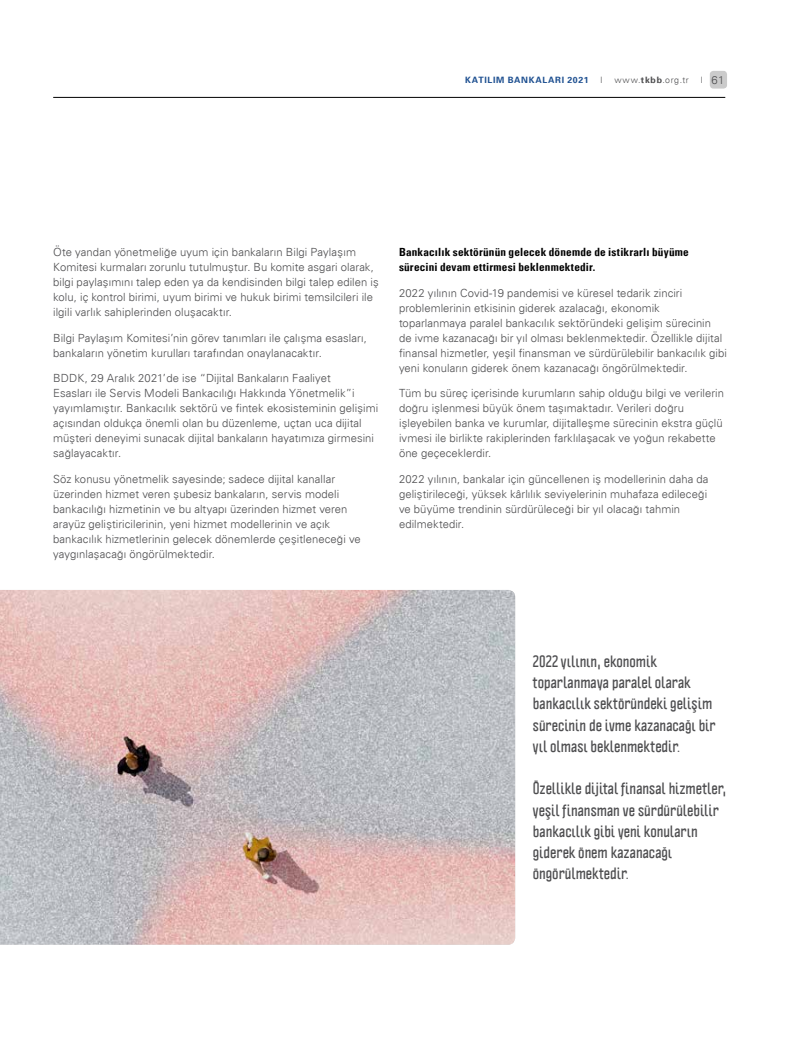
<style>
.page{position:relative;width:798px;height:1063px;background:#fff}
.page>*{position:absolute;margin:0;border:0;box-sizing:border-box;transform-origin:0 0}
.t1{font:700 15px/21.2px "Politica";letter-spacing:.005em;color:#4d4d4f}
.t2{font:300 11.25px/15px "Univers 45";letter-spacing:.005em;color:#4d4d4f}
.t3{font:700 condensed 11.25px/15px "Univers 67";letter-spacing:.015em;color:#000}
.t4{font:700 8.75px "Univers 65";letter-spacing:.075em;color:#1d4f90}
.t5{font:300 8.75px "Univers 45";letter-spacing:.065em;color:#4d4d4f}
.s1{font-family:"Univers 65";font-weight:700}
.s2{font-size:8.75px}
</style>
<div class="page">
<div style="left:709px;top:71px;width:17px;height:18px;background:#cbcbcb;border-radius:4px"></div>
<hr style="left:53px;top:97px;width:672px;height:1px;background:#000">
<img style="left:0;top:590px;width:515px;height:355px">
<p class="t4" style="left:465px;top:74px;width:125px">KATILIM BANKALARI 2021</p>
<p class="t5" style="left:600px;top:74px;width:3px">|</p>
<p class="t5" style="left:614px;top:74px;width:76px">www.<span class="s1">tkbb</span>.org.tr</p>
<p class="t2" style="left:700px;top:72px;width:25px"><span class="s2">|</span> 61</p>
<p class="t2" style="left:53px;top:244px;width:327px">Öte yandan yönetmeliğe uyum için bankaların Bilgi Paylaşım Komitesi kurmaları zorunlu tutulmuştur. Bu komite asgari olarak, bilgi paylaşımını talep eden ya da kendisinden bilgi talep edilen iş kolu, iç kontrol birimi, uyum birimi ve hukuk birimi temsilcileri ile ilgili varlık sahiplerinden oluşacaktır.</p>
<p class="t2" style="left:53px;top:330px;width:315px">Bilgi Paylaşım Komitesi’nin görev tanımları ile çalışma esasları, bankaların yönetim kurulları tarafından onaylanacaktır.</p>
<p class="t2" style="left:53px;top:371px;width:326px">BDDK, 29 Aralık 2021’de ise “Dijital Bankaların Faaliyet<br>Esasları ile Servis Modeli Bankacılığı Hakkında Yönetmelik”i yayımlamıştır. Bankacılık sektörü ve fintek ekosisteminin gelişimi açısından oldukça önemli olan bu düzenleme, uçtan uca dijital müşteri deneyimi sunacak dijital bankaların hayatımıza girmesini sağlayacaktır.</p>
<p class="t2" style="left:53px;top:471px;width:309px">Söz konusu yönetmelik sayesinde; sadece dijital kanallar üzerinden hizmet veren şubesiz bankaların, servis modeli bankacılığı hizmetinin ve bu altyapı üzerinden hizmet veren arayüz geliştiricilerinin, yeni hizmet modellerinin ve açık bankacılık hizmetlerinin gelecek dönemlerde çeşitleneceği ve yaygınlaşacağı öngörülmektedir.</p>
<p class="t3" style="left:399px;top:244px;width:291px">Bankacılık sektörünün gelecek dönemde de istikrarlı büyüme sürecini devam ettirmesi beklenmektedir.</p>
<p class="t2" style="left:399px;top:285px;width:329px">2022 yılının Covid-19 pandemisi ve küresel tedarik zinciri problemlerinin etkisinin giderek azalacağı, ekonomik toparlanmaya paralel bankacılık sektöründeki gelişim sürecinin<br>de ivme kazanacağı bir yıl olması beklenmektedir. Özellikle dijital finansal hizmetler, yeşil finansman ve sürdürülebilir bankacılık gibi yeni konuların giderek önem kazanacağı öngörülmektedir.</p>
<p class="t2" style="left:399px;top:386px;width:326px">Tüm bu süreç içerisinde kurumların sahip olduğu bilgi ve verilerin doğru işlenmesi büyük önem taşımaktadır. Verileri doğru işleyebilen banka ve kurumlar, dijitalleşme sürecinin ekstra güçlü ivmesi ile birlikte rakiplerinden farklılaşacak ve yoğun rekabette öne geçeceklerdir.</p>
<p class="t2" style="left:399px;top:471px;width:311px">2022 yılının, bankalar için güncellenen iş modellerinin daha da geliştirileceği, yüksek kârlılık seviyelerinin muhafaza edileceği ve büyüme trendinin sürdürüleceği bir yıl olacağı tahmin edilmektedir.</p>
<h1 class="t1" style="left:532px;top:650px;width:184px">2022 yılının, ekonomik toparlanmaya paralel olarak bankacılık sektöründeki gelişim sürecinin de ivme kazanacağı bir yıl olması beklenmektedir.</h1>
<h1 class="t1" style="left:532px;top:778px;width:195px">Özellikle dijital finansal hizmetler, yeşil finansman ve sürdürülebilir bankacılık gibi yeni konuların giderek önem kazanacağı öngörülmektedir.</h1>
</div>
